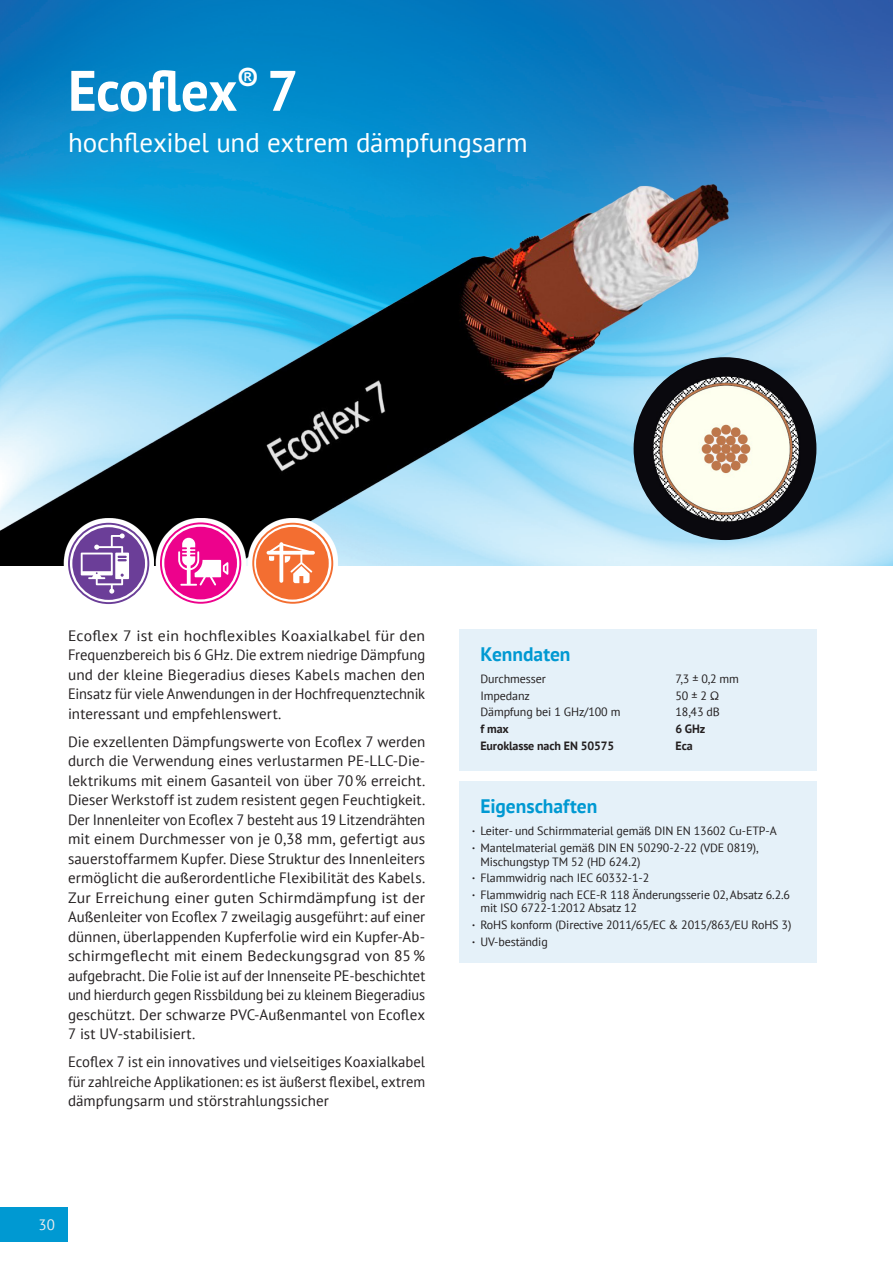
<style>
.page{position:relative;width:893px;height:1263px;background:#fff}
.page>*{position:absolute;margin:0;border:0;box-sizing:border-box;transform-origin:0 0}
.t1{font:700 57px "PT Sans";letter-spacing:-.015em;color:#fff}
.t2{font:27px "PT Sans";letter-spacing:-.005em;color:#fff}
.t3{font:700 19.5px "PT Sans";letter-spacing:-.005em;color:#0099d2}
.t4{font:15px/19.5px "PT Sans";letter-spacing:.005em;color:#231f20;text-align:justify}
.t5{font:15px/19.5px "PT Sans";letter-spacing:.005em;color:#231f20;text-align:justify;scale:1.05 1}
.t6{font:15px "PT Sans";color:#ececee}
.t7{font:12px/16.6px "PT Sans";letter-spacing:-.01em;color:#231f20}
.t8{font:700 12px "PT Sans";letter-spacing:-.01em;color:#231f20}
.s1{font-weight:700}
</style>
<div class="page">
<div style="left:0;top:1208px;width:68px;height:34px;background:#0099d2"></div>
<img style="left:0;top:0;width:893px;height:566px">
<img style="left:0;top:150px;width:885px;height:416px">
<img style="left:634px;top:357px;width:182px;height:183px;border-radius:91px">
<div style="left:459px;top:629px;width:357px;height:142px;background:#e5f1f9"></div>
<div style="left:459px;top:782px;width:357px;height:181px;background:#e5f1f9"></div>
<svg style="left:64px;top:518px;width:90px;height:87px"></svg>
<svg style="left:68px;top:523px;width:81px;height:81px"></svg>
<svg style="left:248px;top:518px;width:90px;height:49px"></svg>
<svg style="left:252px;top:523px;width:81px;height:81px"></svg>
<svg style="left:156px;top:518px;width:90px;height:49px"></svg>
<svg style="left:160px;top:522px;width:81px;height:82px"></svg>
<h1 class="t1" style="left:68px;top:53px;width:232px">Ecoflex<sup>®</sup> 7</h1>
<h2 class="t2" style="left:68px;top:125px;width:461px">hochflexibel und extrem dämpfungsarm</h2>
<p class="t5" style="left:68px;top:625px;width:342px">Ecoflex 7 ist ein hochflexibles Koaxialkabel für den Frequenzbereich bis 6 GHz. Die extrem niedrige Dämpfung und der kleine Biegeradius dieses Kabels machen den Einsatz für viele Anwendungen in der Hochfrequenztechnik interessant und empfehlenswert.</p>
<p class="t4" style="left:68px;top:731px;width:359px">Die exzellenten Dämpfungswerte von Ecoflex 7 werden durch die Verwendung eines verlustarmen PE-LLC-Die&shy;lektrikums mit einem Gasanteil von über 70% erreicht.<br>Dieser Werkstoff ist zudem resistent gegen Feuchtigkeit.<br>Der Innenleiter von Ecoflex 7 besteht aus 19 Litzendrähten mit einem Durchmesser von je 0,38 mm, gefertigt aus sauerstoffarmem Kupfer. Diese Struktur des Innenleiters ermöglicht die außerordentliche Flexibilität des Kabels.<br>Zur Erreichung einer guten Schirmdämpfung ist der Außenleiter von Ecoflex 7 zweilagig ausgeführt: auf einer dünnen, überlappenden Kupferfolie wird ein Kupfer-Ab&shy;schirmgeflecht mit einem Bedeckungsgrad von 85% aufgebracht. Die Folie ist auf der Innenseite PE-beschichtet und hierdurch gegen Rissbildung bei zu kleinem Biegeradius geschützt. Der schwarze PVC-Außenmantel von Ecoflex 7 ist UV-stabilisiert.</p>
<p class="t4" style="left:68px;top:1052px;width:359px">Ecoflex 7 ist ein innovatives und vielseitiges Koaxialkabel für zahlreiche Applikationen: es ist äußerst flexibel, extrem dämpfungsarm und störstrahlungssicher</p>
<p class="t6" style="left:39px;top:1215px;width:18px">30</p>
<h3 class="t3" style="left:480px;top:641px;width:92px">Kenndaten</h3>
<p class="t7" style="left:480px;top:670px;width:67px">Durchmesser</p>
<p class="t7" style="left:675px;top:670px;width:65px">7,3 ± 0,2 mm</p>
<p class="t7" style="left:480px;top:687px;width:51px">Impedanz</p>
<p class="t7" style="left:675px;top:687px;width:46px">50 ± 2 Ω</p>
<p class="t7" style="left:480px;top:703px;width:141px">Dämpfung bei 1 GHz/100 m</p>
<p class="t7" style="left:675px;top:703px;width:46px">18,43 dB</p>
<p class="t8" style="left:480px;top:721px;width:30px">f max</p>
<p class="t8" style="left:675px;top:721px;width:31px">6 GHz</p>
<p class="t8" style="left:480px;top:738px;width:135px">Euroklasse nach EN 50575</p>
<p class="t8" style="left:675px;top:738px;width:19px">Eca</p>
<h3 class="t3" style="left:480px;top:793px;width:118px">Eigenschaften</h3>
<p class="t7" style="left:472px;top:822px;width:306px"><span class="s1">·</span> Leiter- und Schirmmaterial gemäß DIN EN 13602 Cu-ETP-A <span class="s1">·</span> Mantelmaterial gemäß DIN EN 50290-2-22 (VDE 0819),</p>
<p class="t7" style="left:472px;top:853px;width:320px;text-indent:9px">Mischungstyp TM 52 (HD 624.2)<br><span class="s1">·</span> Flammwidrig nach IEC 60332-1-2<br><span class="s1">·</span> Flammwidrig nach ECE-R 118 Änderungsserie 02, Absatz 6.2.6</p>
<p class="t7" style="left:472px;top:899px;width:321px;text-indent:9px">mit ISO 6722-1:2012 Absatz 12<br><span class="s1">·</span> RoHS konform (Directive 2011/65/EC &amp; 2015/863/EU RoHS 3) <span class="s1">·</span> UV-beständig</p>
</div>
